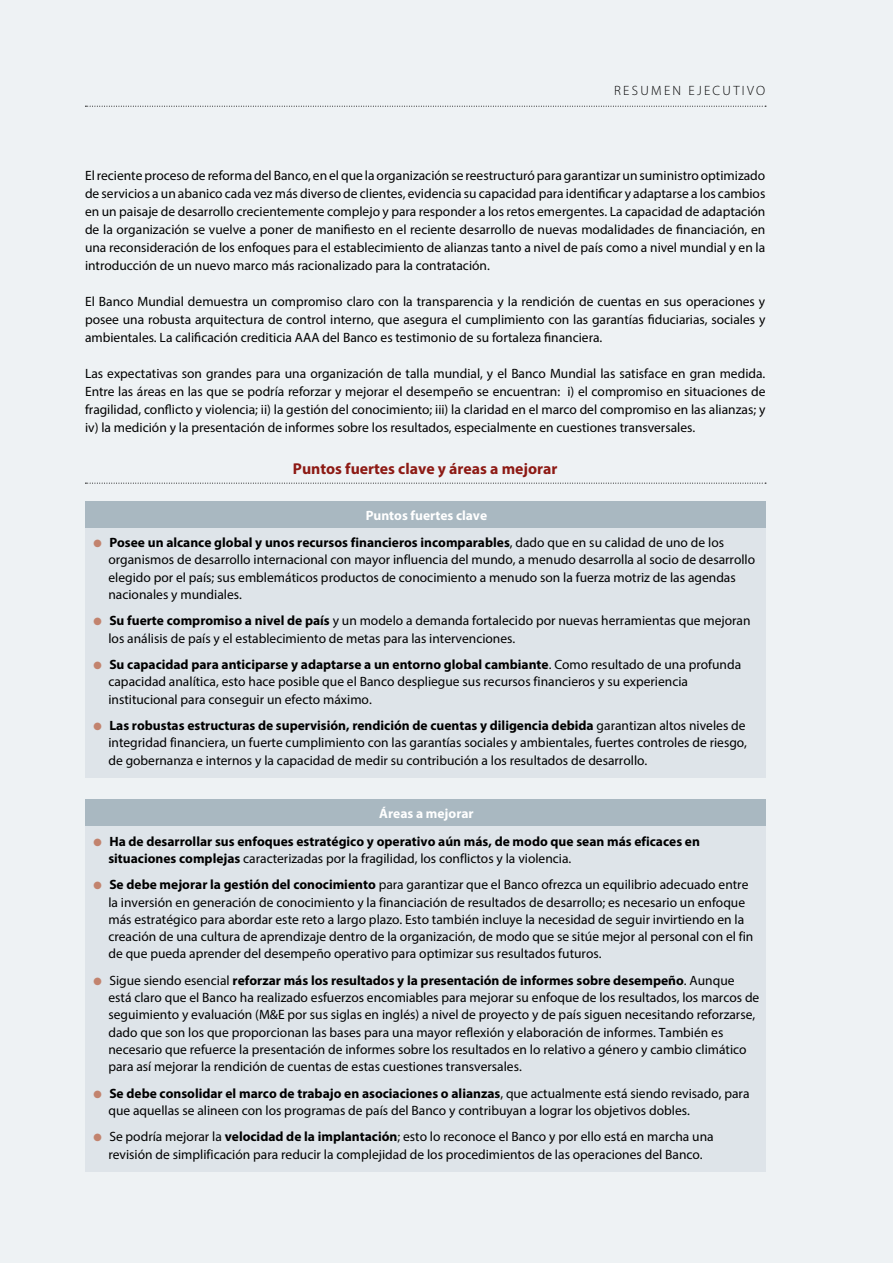
<style>
.page{position:relative;width:893px;height:1263px;background:#eef2f4}
.page>*{position:absolute;margin:0;border:0;box-sizing:border-box;transform-origin:0 0}
.t1{font:700 15.75px "Myriad Pro";color:#8d1a14}
.t2{font:13.5px/17.2px "Myriad Pro";color:#000}
.t3{font:700 13.5px/17.2px "Myriad Pro";color:#000}
.t4{font:700 13.5px "Myriad Pro";color:#fff}
.t5{font:300 13.5px "Myriad Pro";letter-spacing:.17em;color:#000}
.s1{color:#c2836e}
.s2{font-weight:700}
.s3{font-weight:400}
</style>
<div class="page">
<svg style="left:85px;top:106px;width:681px;height:1px"></svg>
<svg style="left:85px;top:483px;width:681px;height:1px"></svg>
<div style="left:85px;top:501px;width:680px;height:27px;background:#a9b8c1"></div>
<div style="left:85px;top:528px;width:680px;height:250px;background:#dee4e9"></div>
<div style="left:85px;top:800px;width:680px;height:27px;background:#a9b8c1"></div>
<div style="left:85px;top:827px;width:680px;height:345px;background:#dee4e9"></div>
<p class="t5" style="left:614px;top:83px;width:153px">RESUMEN EJECUTIVO</p>
<p class="t2" style="left:85px;top:166px;width:682px;line-height:18px;text-align:justify">El reciente proceso de reforma del Banco, en el que la organización se reestructuró para garantizar un suministro optimizado de servicios a un abanico cada vez más diverso de clientes, evidencia su capacidad para identificar y adaptarse a los cambios en un paisaje de desarrollo crecientemente complejo y para responder a los retos emergentes. La capacidad de adaptación de la organización se vuelve a poner de manifiesto en el reciente desarrollo de nuevas modalidades de financiación, en una reconsideración de los enfoques para el establecimiento de alianzas tanto a nivel de país como a nivel mundial y en la introducción de un nuevo marco más racionalizado para la contratación.</p>
<p class="t2" style="left:85px;top:292px;width:682px;line-height:18px;text-align:justify">El Banco Mundial demuestra un compromiso claro con la transparencia y la rendición de cuentas en sus operaciones y posee una robusta arquitectura de control interno, que asegura el cumplimiento con las garantías fiduciarias, sociales y ambientales. La calificación crediticia AAA del Banco es testimonio de su fortaleza financiera.</p>
<p class="t2" style="left:85px;top:364px;width:682px;line-height:18px;text-align:justify">Las expectativas son grandes para una organización de talla mundial, y el Banco Mundial las satisface en gran medida.<br>Entre las áreas en las que se podría reforzar y mejorar el desempeño se encuentran: i) el compromiso en situaciones de fragilidad, conflicto y violencia; ii) la gestión del conocimiento; iii) la claridad en el marco del compromiso en las alianzas; y iv) la medición y la presentación de informes sobre los resultados, especialmente en cuestiones transversales.</p>
<p class="t1" style="left:293px;top:459px;width:266px">Puntos fuertes clave y áreas a mejorar</p>
<p class="t4" style="left:366px;top:506px;width:123px">Puntos fuertes clave</p>
<p class="t2" style="left:108px;top:534px;width:648px;text-indent:-15px"><span class="s1">●</span> <span class="s2">Posee un alcance global y unos recursos financieros incomparables</span>, dado que en su calidad de uno de los organismos de desarrollo internacional con mayor influencia del mundo, a menudo desarrolla al socio de desarrollo elegido por el país; sus emblemáticos productos de conocimiento a menudo son la fuerza motriz de las agendas nacionales y mundiales.</p>
<p class="t2" style="left:108px;top:612px;width:644px;text-indent:-15px"><span class="s1">●</span> <span class="s2">Su fuerte compromiso a nivel de país</span> y un modelo a demanda fortalecido por nuevas herramientas que mejoran los análisis de país y el establecimiento de metas para las intervenciones.</p>
<p class="t2" style="left:108px;top:656px;width:634px;text-indent:-15px"><span class="s1">●</span> <span class="s2">Su capacidad para anticiparse y adaptarse a un entorno global cambiante</span>. Como resultado de una profunda capacidad analítica, esto hace posible que el Banco despliegue sus recursos financieros y su experiencia institucional para conseguir un efecto máximo.</p>
<p class="t2" style="left:108px;top:717px;width:640px;text-align:justify;text-indent:-15px"><span class="s1">●</span> <span class="s2">Las robustas estructuras de supervisión, rendición de cuentas y diligencia debida</span> garantizan altos niveles de integridad financiera, un fuerte cumplimiento con las garantías sociales y ambientales, fuertes controles de riesgo, de gobernanza e internos y la capacidad de medir su contribución a los resultados de desarrollo.</p>
<p class="t4" style="left:379px;top:805px;width:96px">Áreas a mejorar</p>
<p class="t3" style="left:108px;top:832px;width:593px;text-indent:-15px"><span class="s1">●</span> Ha de desarrollar sus enfoques estratégico y operativo aún más, de modo que sean más eficaces en situaciones complejas <span class="s3">caracterizadas por la fragilidad, los conflictos y la violencia.</span></p>
<p class="t2" style="left:108px;top:876px;width:646px;text-indent:-15px"><span class="s1">●</span> <span class="s2">Se debe mejorar la gestión del conocimiento</span> para garantizar que el Banco ofrezca un equilibrio adecuado entre la inversión en generación de conocimiento y la financiación de resultados de desarrollo; es necesario un enfoque más estratégico para abordar este reto a largo plazo. Esto también incluye la necesidad de seguir invirtiendo en la creación de una cultura de aprendizaje dentro de la organización, de modo que se sitúe mejor al personal con el fin de que pueda aprender del desempeño operativo para optimizar sus resultados futuros.</p>
<p class="t2" style="left:108px;top:971px;width:652px;text-indent:-15px"><span class="s1">●</span> Sigue siendo esencial <span class="s2">reforzar más los resultados y la presentación de informes sobre desempeño</span>. Aunque está claro que el Banco ha realizado esfuerzos encomiables para mejorar su enfoque de los resultados, los marcos de seguimiento y evaluación (M&amp;E por sus siglas en inglés) a nivel de proyecto y de país siguen necesitando reforzarse, dado que son los que proporcionan las bases para una mayor reflexión y elaboración de informes. También es necesario que refuerce la presentación de informes sobre los resultados en lo relativo a género y cambio climático para así mejorar la rendición de cuentas de estas cuestiones transversales.</p>
<p class="t2" style="left:108px;top:1084px;width:643px;text-indent:-15px"><span class="s1">●</span> <span class="s2">Se debe consolidar el marco de trabajo en asociaciones o alianzas</span>, que actualmente está siendo revisado, para que aquellas se alineen con los programas de país del Banco y contribuyan a lograr los objetivos dobles.</p>
<p class="t2" style="left:94px;top:1128px;width:622px;text-align:center"><span class="s1">●</span> Se podría mejorar la <span class="s2">velocidad de la implantación</span>; esto lo reconoce el Banco y por ello está en marcha una revisión de simplificación para reducir la complejidad de los procedimientos de las operaciones del Banco.</p>
</div>
